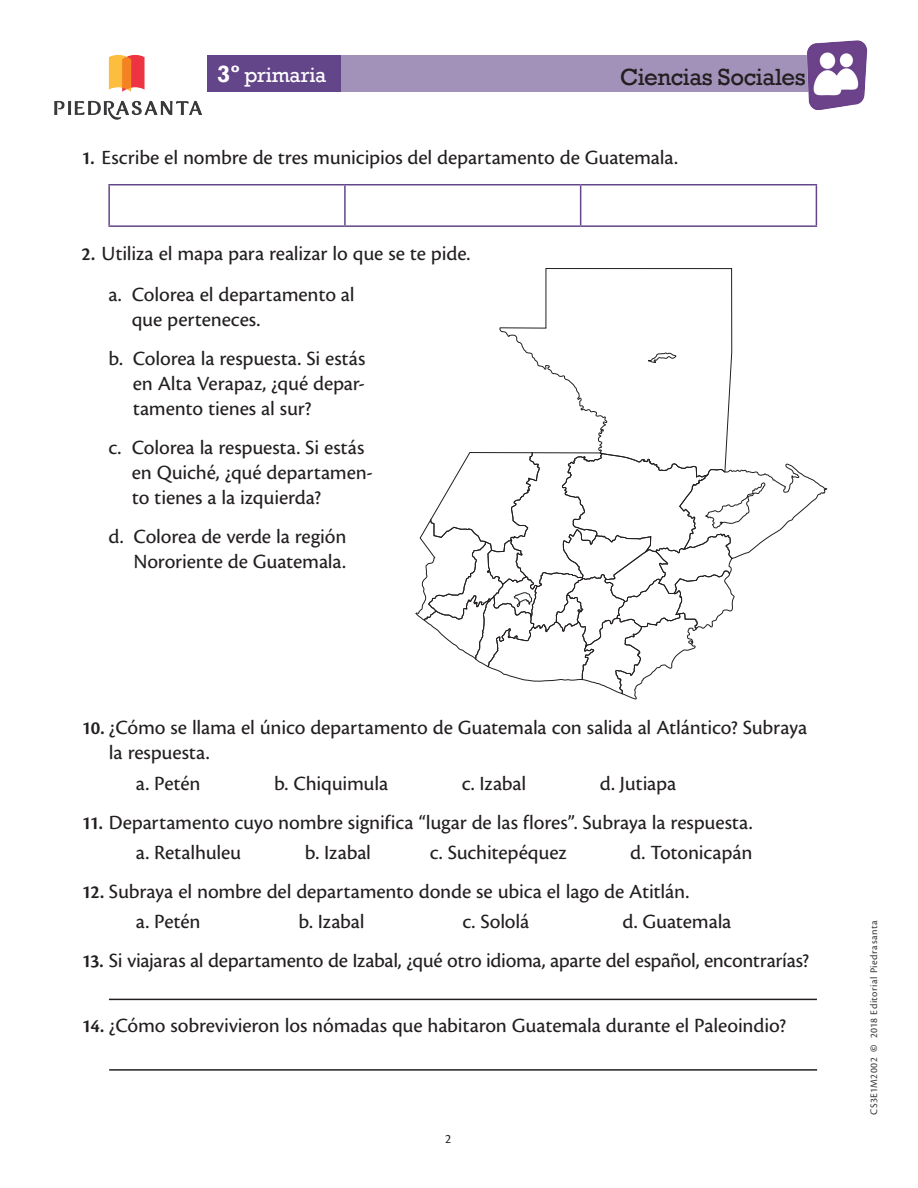
<style>
.page{position:relative;width:918px;height:1188px;background:#fff}
.page>*{position:absolute;margin:0;border:0;box-sizing:border-box;transform-origin:0 0}
.t1{font:24px "Rockwell";letter-spacing:-.02em;color:#231f20}
.t2{font:700 24px "Rockwell";color:#fff}
.Cuestionarios{font:21px/25.2px "Cronos Pro Capt";letter-spacing:-.01em;color:#231f20}
.Selección_múltiple{font:21px "Cronos Pro Capt";letter-spacing:-.01em;color:#231f20}
.t3{font:21px "Rockwell";letter-spacing:-.005em;color:#fff}
.t4{font:13.5px "Cronos Pro";color:#231f20}
._2014_Editorial_Pie{font:10.5px "Cronos Pro Capt";letter-spacing:.04em;color:#3e3e3f}
.t5{font:700 10.5px "Cronos Pro";color:#3e3e3f}
.s1{font-family:"Cronos Pro";font-weight:600;font-size:19.5px}
</style>
<div class="page">
<svg style="left:207px;top:55px;width:596px;height:37px;background:#937fae"></svg>
<img style="left:803px;top:40px;width:65px;height:69px">
<img style="left:54px;top:54px;width:149px;height:66px">
<svg style="left:500px;top:268px;width:232px;height:184px"></svg>
<svg style="left:416px;top:452px;width:411px;height:248px"></svg>
<hr style="left:345px;top:184px;width:236px;height:1px;background:#634589">
<hr style="left:345px;top:225px;width:236px;height:2px;background:#634589">
<hr style="left:108px;top:184px;width:237px;height:1px;background:#634589">
<hr style="left:108px;top:185px;width:2px;height:40px;background:#634589">
<hr style="left:344px;top:185px;width:2px;height:40px;background:#634589">
<hr style="left:108px;top:225px;width:237px;height:2px;background:#634589">
<hr style="left:581px;top:184px;width:236px;height:1px;background:#634589">
<hr style="left:580px;top:185px;width:1px;height:40px;background:#634589">
<hr style="left:816px;top:185px;width:1px;height:40px;background:#634589">
<hr style="left:581px;top:225px;width:236px;height:2px;background:#634589">
<hr style="left:109px;top:999px;width:708px;height:1px;background:#231f20">
<hr style="left:109px;top:1069px;width:708px;height:2px;background:#231f20">
<p class="t2" style="left:217px;top:59px;width:24px">º3</p>
<p class="t3" style="left:245px;top:63px;width:83px">primaria</p>
<p class="t1" style="left:620px;top:63px;width:187px">Ciencias Sociales</p>
<p class="Cuestionarios" style="left:81px;top:145px;width:598px"><span class="s1">1.</span> Escribe el nombre de tres municipios del departamento de Guatemala.</p>
<p class="Cuestionarios" style="left:81px;top:241px;width:391px"><span class="s1">2.</span> Utiliza el mapa para realizar lo que se te pide.</p>
<p class="Cuestionarios" style="left:132px;top:282px;width:225px">Colorea el departamento al</p>
<p class="Cuestionarios" style="left:108px;top:282px;width:15px">.a</p>
<p class="Cuestionarios" style="left:108px;top:346px;width:16px">.b</p>
<p class="Cuestionarios" style="left:132px;top:307px;width:130px">que perteneces.</p>
<p class="Cuestionarios" style="left:133px;top:346px;width:234px">Colorea la respuesta. Si estás</p>
<p class="Cuestionarios" style="left:133px;top:371px;width:234px">en Alta Verapaz ¿, qué depar-</p>
<p class="Cuestionarios" style="left:133px;top:396px;width:180px">tamento tienes al sur?</p>
<p class="Cuestionarios" style="left:108px;top:435px;width:14px">.c</p>
<p class="Cuestionarios" style="left:108px;top:524px;width:17px">.d</p>
<p class="Cuestionarios" style="left:132px;top:435px;width:234px">Colorea la respuesta. Si estás</p>
<p class="Cuestionarios" style="left:132px;top:460px;width:243px">en Quiché ¿, qué departamen-</p>
<p class="Cuestionarios" style="left:132px;top:485px;width:191px">to tienes laa izquierda?</p>
<p class="Cuestionarios" style="left:133px;top:524px;width:215px">Colorea de verde la región</p>
<p class="Cuestionarios" style="left:133px;top:549px;width:214px">Nororiente de Guatemala.</p>
<p class="Cuestionarios" style="left:109px;top:715px;width:700px;text-indent:-27px"><span class="s1">10.</span> ¿Cómo se llama el único departamento de Guatemala con salida al Atlántico? Subraya la respuesta.</p>
<p class="Selección_múltiple" style="left:600px;top:771px;width:78px">.d Jutiapa</p>
<p class="Selección_múltiple" style="left:136px;top:771px;width:66px">.a Petén</p>
<p class="Cuestionarios" style="left:82px;top:810px;width:672px"><span class="s1">11.</span> Departamento cuyo nombre significa “lugar de las flores .” Subraya la respuesta.</p>
<p class="Selección_múltiple" style="left:630px;top:841px;width:124px">.d Totonicapán</p>
<p class="Selección_múltiple" style="left:274px;top:771px;width:116px">.b Chiquimula</p>
<p class="Selección_múltiple" style="left:462px;top:771px;width:66px">.c Izabal</p>
<p class="Selección_múltiple" style="left:430px;top:841px;width:138px">.c Suchitepéquez</p>
<p class="Selección_múltiple" style="left:136px;top:841px;width:107px">.a Retalhuleu</p>
<p class="Cuestionarios" style="left:82px;top:879px;width:609px"><span class="s1">12.</span> Subraya el nombre del departamento donde se ubica el lago de Atitlán.</p>
<p class="Selección_múltiple" style="left:622px;top:910px;width:111px">.d Guatemala</p>
<p class="Selección_múltiple" style="left:305px;top:841px;width:68px">.b Izabal</p>
<p class="Selección_múltiple" style="left:136px;top:910px;width:66px">.a Petén</p>
<p class="Cuestionarios" style="left:82px;top:948px;width:729px"><span class="s1">13.</span> Si viajaras al departamento de Izabal ¿, qué otro idioma, aparte del español, encontrarías?</p>
<p class="Selección_múltiple" style="left:463px;top:910px;width:68px">.c Sololá</p>
<p class="Selección_múltiple" style="left:299px;top:910px;width:68px">.b Izabal</p>
<p class="Cuestionarios" style="left:82px;top:1013px;width:706px"><span class="s1">14.</span> ¿Cómo sobrevivieron los nómadas que habitaron Guatemala durante el Paleoindio?</p>
<p class="t4" style="left:445px;top:1131px;width:8px">2</p>
<p class="_2014_Editorial_Pie" style="left:868px;top:1038px;width:119px;rotate:-90deg">2018 Editorial Piedrasanta</p>
<p class="t5" style="left:868px;top:1052px;width:9px;rotate:-90deg">©</p>
<p class="_2014_Editorial_Pie" style="left:868px;top:1115px;width:59px;rotate:-90deg">CS M1E3 2002</p>
</div>
